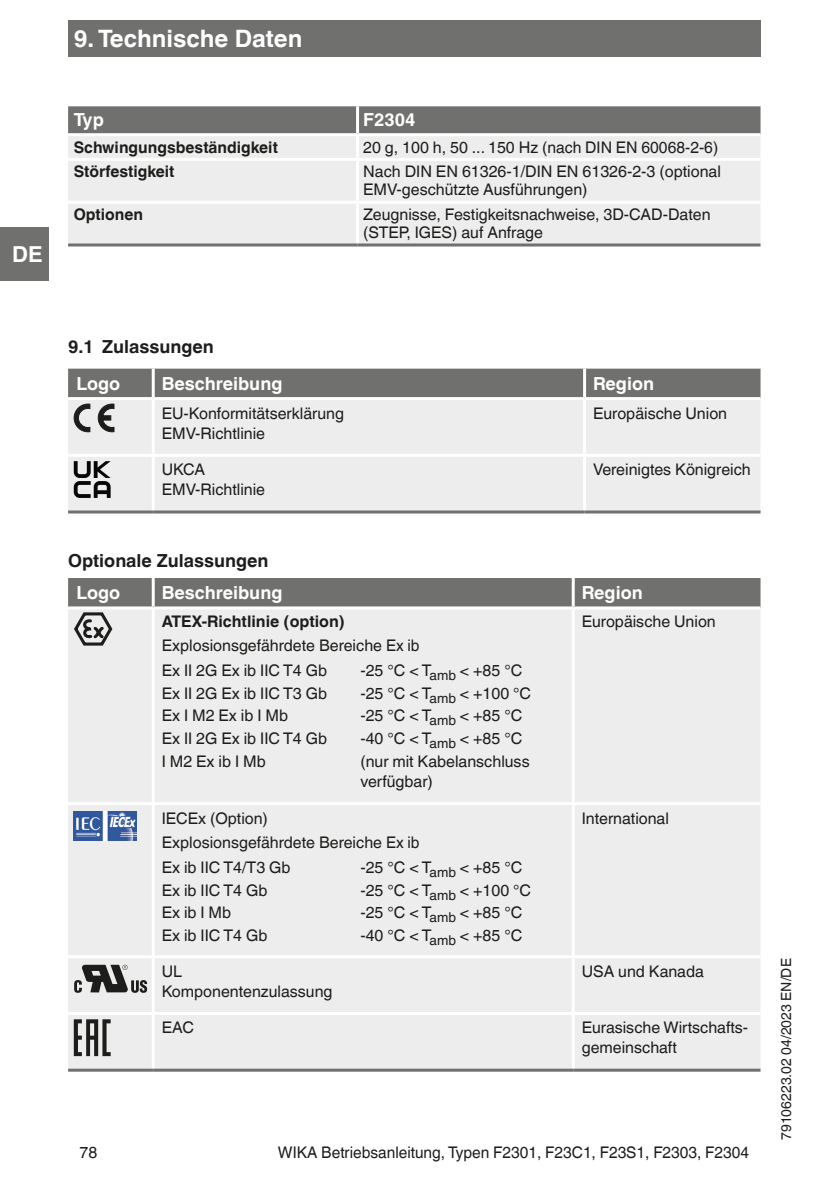
<style>
.page{position:relative;width:840px;height:1191px;background:#fff}
.page>*{position:absolute;margin:0;border:0;box-sizing:border-box;transform-origin:0 0}
.t1{font:700 24px "Helvetica World";color:#fff}
.t2{font:700 22px "Helvetica World";color:#fff}
.t3{font:700 18px "Helvetica World";color:#fff}
.t4{font:700 18px "Helvetica World";color:#1d1d1b}
.t5{font:16px/20px "Helvetica World";color:#1d1d1b}
.t6{font:700 16px "Helvetica World";color:#1d1d1b}
.t7{font:14px "Helvetica World";color:#1d1d1b}
</style>
<div class="page">
<div style="left:68px;top:20px;width:692px;height:37px;background:#70706f"></div>
<div style="left:0;top:227px;width:48px;height:54px;background:#70706f"></div>
<div style="left:68px;top:106px;width:692px;height:27px;background:#70706f"></div>
<div style="left:68px;top:136px;width:692px;height:107px;background:#ededed"></div>
<hr style="left:356px;top:106px;width:3px;height:27px;background:#fff">
<hr style="left:356px;top:136px;width:3px;height:22px;background:#fff">
<hr style="left:68px;top:158px;width:289px;height:3px;background:#fff">
<hr style="left:357px;top:158px;width:403px;height:3px;background:#fff">
<hr style="left:356px;top:161px;width:3px;height:40px;background:#fff">
<hr style="left:68px;top:201px;width:289px;height:3px;background:#fff">
<hr style="left:357px;top:201px;width:403px;height:3px;background:#fff">
<hr style="left:356px;top:204px;width:3px;height:39px;background:#fff">
<hr style="left:68px;top:243px;width:289px;height:3px;background:#70706f">
<hr style="left:357px;top:243px;width:403px;height:3px;background:#70706f">
<div style="left:68px;top:369px;width:692px;height:28px;background:#70706f"></div>
<div style="left:68px;top:400px;width:692px;height:110px;background:#ededed"></div>
<hr style="left:152px;top:369px;width:3px;height:28px;background:#fff">
<hr style="left:582px;top:369px;width:3px;height:28px;background:#fff">
<hr style="left:152px;top:400px;width:3px;height:54px;background:#fff">
<hr style="left:582px;top:400px;width:3px;height:54px;background:#fff">
<hr style="left:68px;top:454px;width:85px;height:3px;background:#fff">
<hr style="left:153px;top:454px;width:431px;height:3px;background:#fff">
<hr style="left:152px;top:457px;width:3px;height:53px;background:#fff">
<hr style="left:584px;top:454px;width:176px;height:3px;background:#fff">
<hr style="left:582px;top:457px;width:3px;height:53px;background:#fff">
<hr style="left:68px;top:510px;width:85px;height:3px;background:#70706f">
<hr style="left:153px;top:510px;width:431px;height:3px;background:#70706f">
<hr style="left:584px;top:510px;width:176px;height:3px;background:#70706f">
<svg style="left:74px;top:404px;width:16px;height:28px"></svg>
<svg style="left:98px;top:404px;width:16px;height:28px"></svg>
<svg style="left:74px;top:461px;width:37px;height:37px"></svg>
<div style="left:68px;top:646px;width:692px;height:422px;background:#ededed"></div>
<hr style="left:152px;top:609px;width:3px;height:193px;background:#fff">
<hr style="left:571px;top:609px;width:3px;height:193px;background:#fff">
<hr style="left:68px;top:802px;width:85px;height:3px;background:#fff">
<hr style="left:153px;top:802px;width:420px;height:3px;background:#fff">
<hr style="left:152px;top:805px;width:3px;height:150px;background:#fff">
<hr style="left:573px;top:802px;width:187px;height:3px;background:#fff">
<hr style="left:571px;top:805px;width:3px;height:150px;background:#fff">
<hr style="left:68px;top:955px;width:85px;height:3px;background:#fff">
<hr style="left:153px;top:955px;width:420px;height:3px;background:#fff">
<hr style="left:152px;top:958px;width:3px;height:54px;background:#fff">
<hr style="left:573px;top:955px;width:187px;height:3px;background:#fff">
<hr style="left:571px;top:958px;width:3px;height:54px;background:#fff">
<hr style="left:68px;top:1012px;width:85px;height:3px;background:#fff">
<hr style="left:153px;top:1012px;width:420px;height:3px;background:#fff">
<hr style="left:152px;top:1015px;width:3px;height:53px;background:#fff">
<hr style="left:573px;top:1012px;width:187px;height:3px;background:#fff">
<hr style="left:571px;top:1015px;width:3px;height:53px;background:#fff">
<hr style="left:68px;top:1068px;width:85px;height:3px;background:#70706f">
<hr style="left:153px;top:1068px;width:420px;height:3px;background:#70706f">
<hr style="left:573px;top:1068px;width:187px;height:3px;background:#70706f">
<svg style="left:68px;top:578px;width:692px;height:68px;background:#b7b7b7"></svg>
<img style="left:74px;top:812px;width:62px;height:28px">
<svg style="left:74px;top:964px;width:73px;height:28px;background:#848483"></svg>
<svg style="left:74px;top:1019px;width:37px;height:37px"></svg>
<h2 class="t2" style="left:12px;top:241px;width:32px">DE</h2>
<h1 class="t1" style="left:74px;top:25px;width:230px">9. Technische Daten</h1>
<p class="t3" style="left:74px;top:109px;width:32px">Typ</p>
<p class="t3" style="left:363px;top:109px;width:54px">F2304</p>
<p class="t6" style="left:74px;top:138px;width:205px">Schwingungsbeständigkeit</p>
<p class="t5" style="left:363px;top:137px;width:356px">20 g, 100 h, 50 ... 150 Hz (nach DIN EN 60068-2-6)</p>
<p class="t6" style="left:74px;top:162px;width:102px">Störfestigkeit</p>
<p class="t5" style="left:363px;top:163px;width:359px;line-height:18px">Nach DIN EN 61326-1/DIN EN 61326-2-3 (optional<br>EMV-geschützte Ausführungen)</p>
<p class="t6" style="left:74px;top:205px;width:71px">Optionen</p>
<p class="t5" style="left:363px;top:206px;width:348px;line-height:18px">Zeugnisse, Festigkeitsnachweise, 3D-CAD-Daten (STEP, IGES) auf Anfrage</p>
<p class="t4" style="left:68px;top:336px;width:147px">9.1 Zulassungen</p>
<p class="t3" style="left:77px;top:373px;width:45px">Logo</p>
<p class="t3" style="left:162px;top:373px;width:122px">Beschreibung</p>
<p class="t3" style="left:592px;top:373px;width:62px">Region</p>
<p class="t5" style="left:162px;top:403px;width:184px">EU-Konformitätserklärung<br>EMV-Richtlinie</p>
<p class="t5" style="left:592px;top:403px;width:135px">Europäische Union</p>
<p class="t5" style="left:162px;top:460px;width:105px">UKCA<br>EMV-Richtlinie</p>
<p class="t5" style="left:592px;top:460px;width:159px">Vereinigtes Königreich</p>
<p class="t4" style="left:68px;top:550px;width:202px">Optionale Zulassungen</p>
<p class="t3" style="left:77px;top:582px;width:45px">Logo</p>
<p class="t3" style="left:162px;top:582px;width:122px">Beschreibung</p>
<p class="t3" style="left:581px;top:582px;width:62px">Region</p>
<p class="t6" style="left:162px;top:611px;width:184px">ATEX-Richtlinie (option)</p>
<p class="t5" style="left:162px;top:632px;width:259px;line-height:25.2px">Explosionsgefährdete Bereiche Ex ib<br>Ex II 2G Ex ib IIC T4 Gb</p>
<p class="t5" style="left:581px;top:611px;width:135px">Europäische Union</p>
<p class="t5" style="left:360px;top:660px;width:163px">-25 °C &lt; T<sub>amb</sub> &lt; +85 °C</p>
<p class="t5" style="left:162px;top:683px;width:167px">Ex II 2G Ex ib IIC T3 Gb</p>
<p class="t5" style="left:360px;top:683px;width:172px">-25 °C &lt; T<sub>amb</sub> &lt; +100 °C</p>
<p class="t5" style="left:162px;top:706px;width:128px">Ex I M2 Ex ib I Mb</p>
<p class="t5" style="left:360px;top:706px;width:163px">-25 °C &lt; T<sub>amb</sub> &lt; +85 °C</p>
<p class="t5" style="left:162px;top:728px;width:167px">Ex II 2G Ex ib IIC T4 Gb</p>
<p class="t5" style="left:360px;top:728px;width:163px">-40 °C &lt; T<sub>amb</sub> &lt; +85 °C</p>
<p class="t5" style="left:162px;top:751px;width:105px">I M2 Ex ib I Mb</p>
<p class="t5" style="left:360px;top:751px;width:171px">(nur mit Kabelanschluss verfügbar)</p>
<p class="t5" style="left:162px;top:805px;width:259px;line-height:24.6px">IECEx (Option)<br>Explosionsgefährdete Bereiche Ex ib<br>Ex ib IIC T4/T3 Gb</p>
<p class="t5" style="left:360px;top:857px;width:163px">-25 °C &lt; T<sub>amb</sub> &lt; +85 °C</p>
<p class="t5" style="left:162px;top:880px;width:107px">Ex ib IIC T4 Gb</p>
<p class="t5" style="left:360px;top:880px;width:172px">-25 °C &lt; T<sub>amb</sub> &lt; +100 °C</p>
<p class="t5" style="left:162px;top:903px;width:71px">Ex ib I Mb</p>
<p class="t5" style="left:360px;top:903px;width:163px">-25 °C &lt; T<sub>amb</sub> &lt; +85 °C</p>
<p class="t5" style="left:162px;top:925px;width:107px">Ex ib IIC T4 Gb</p>
<p class="t5" style="left:360px;top:925px;width:163px">-40 °C &lt; T<sub>amb</sub> &lt; +85 °C</p>
<p class="t5" style="left:581px;top:808px;width:89px">International</p>
<p class="t5" style="left:162px;top:961px;width:172px">UL<br>Komponentenzulassung</p>
<p class="t5" style="left:581px;top:961px;width:124px">USA und Kanada</p>
<p class="t5" style="left:162px;top:1018px;width:34px">EAC</p>
<p class="t5" style="left:581px;top:1018px;width:168px">Eurasische Wirtschafts&shy;gemeinschaft</p>
<p class="t5" style="left:79px;top:1143px;width:19px">78</p>
<p class="t5" style="left:278px;top:1143px;width:472px">WIKA Betriebsanleitung, Typen F2301, F23C1, F23S1, F2303, F2304</p>
<p class="t7" style="left:777px;top:1140px;width:183px;rotate:-90deg">79106223.02 04/2023 EN/DE</p>
</div>
